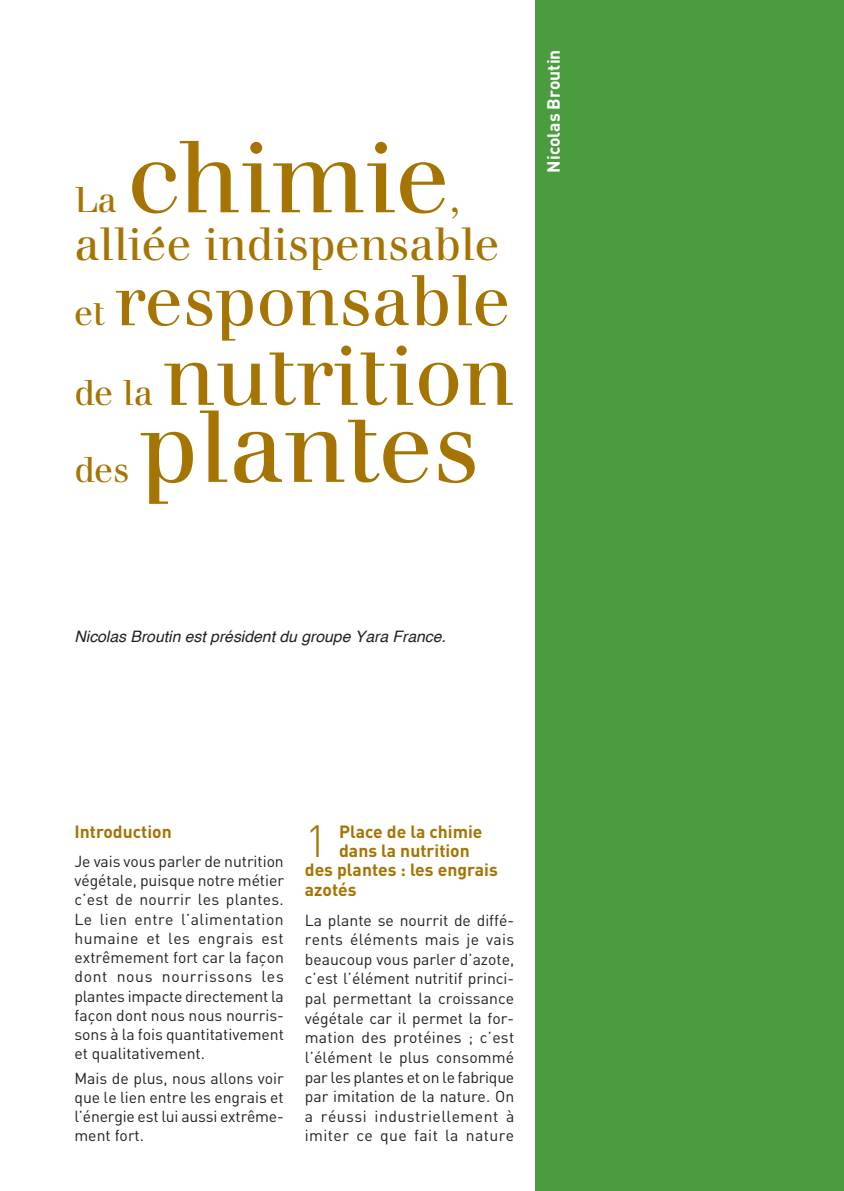
<style>
.page{position:relative;width:844px;height:1191px;background:#fff}
.page>*{position:absolute;margin:0;border:0;box-sizing:border-box;transform-origin:0 0}
.Chapitre_titre{font:99.75px "Apfelbaum";color:#a57403}
.Chapitre_titre-2{font:84px "Apfelbaum";color:#a57403}
.Chapitre_titre-3{font:70px "Apfelbaum";color:#a57403}
.Chapitre_titre-4{font:45.5px "Apfelbaum";color:#a57403}
.Intertitre_1{font:300 44.45px "DIN";color:#a57403}
.Chapitre_titre-5{font:35px "Apfelbaum";color:#a57403}
.Intertitre_1-2{font:700 17.5px "DIN";color:#a57403}
.Auteur_bandeau{font:700 17.5px "DIN";color:#fff}
.Texte_courant{font:15.75px/19.2px "DIN";color:#231f20;text-align:justify}
.Auteur_presentation{font:italic 15.75px "Helvetica";color:#231f20}
.s1{font-size:35px}
</style>
<div class="page">
<div style="left:535px;top:0;width:308px;height:1191px;background:#4b9b3f"></div>
<p class="Chapitre_titre" style="left:127px;top:117px;width:324px">chimie</p>
<p class="Chapitre_titre-5" style="left:74px;top:179px;width:44px">La</p>
<p class="Chapitre_titre-5" style="left:449px;top:179px;width:11px">,</p>
<p class="Chapitre_titre-4" style="left:74px;top:216px;width:426px">alliée indispensable</p>
<p class="Chapitre_titre-3" style="left:74px;top:259px;width:437px"><span class="s1">et</span> responsable</p>
<p class="Chapitre_titre-5" style="left:74px;top:371px;width:80px">de la</p>
<p class="Chapitre_titre-2" style="left:163px;top:325px;width:353px">nutrition</p>
<p class="Chapitre_titre-5" style="left:74px;top:448px;width:56px">des</p>
<p class="Chapitre_titre" style="left:139px;top:387px;width:341px">plantes</p>
<p class="Auteur_bandeau" style="left:542px;top:173px;width:125px;rotate:-90deg">Nicolas Broutin</p>
<p class="Auteur_presentation" style="left:74px;top:624px;width:373px">Nicolas Broutin est président du groupe Yara France.</p>
<p class="Intertitre_1-2" style="left:74px;top:820px;width:99px">Introduction</p>
<p class="Texte_courant" style="left:74px;top:851px;width:211px">Je vais vous parler de nutrition végétale, puisque notre métier c’est de nourrir les plantes.<br>Le lien entre l’alimentation humaine et les engrais est extrêmement fort car la façon dont nous nourrissons les plantes impacte directement la façon dont nous nous nourris&shy;sons à la fois quantitativement et qualitativement.</p>
<p class="Texte_courant" style="left:74px;top:1068px;width:211px">Mais de plus, nous allons voir que le lien entre les engrais et l’énergie est lui aussi extrême&shy;ment fort.</p>
<p class="Intertitre_1" style="left:305px;top:813px;width:24px">1</p>
<p class="Intertitre_1-2" style="left:339px;top:820px;width:145px">Place de la chimie</p>
<p class="Intertitre_1-2" style="left:339px;top:839px;width:132px">dans la nutrition</p>
<p class="Intertitre_1-2" style="left:305px;top:858px;width:194px">des plantes : les engrais</p>
<p class="Intertitre_1-2" style="left:305px;top:878px;width:53px">azotés</p>
<p class="Texte_courant" style="left:305px;top:910px;width:211px">La plante se nourrit de diffé&shy;rents éléments mais je vais beaucoup vous parler d’azote, c’est l’élément nutritif princi&shy;pal permettant la croissance végétale car il permet la for&shy;mation des protéines ; c’est l’élément le plus consommé par les plantes et on le fabrique par imitation de la nature. On a réussi industriellement à imiter ce que fait la nature</p>
</div>
